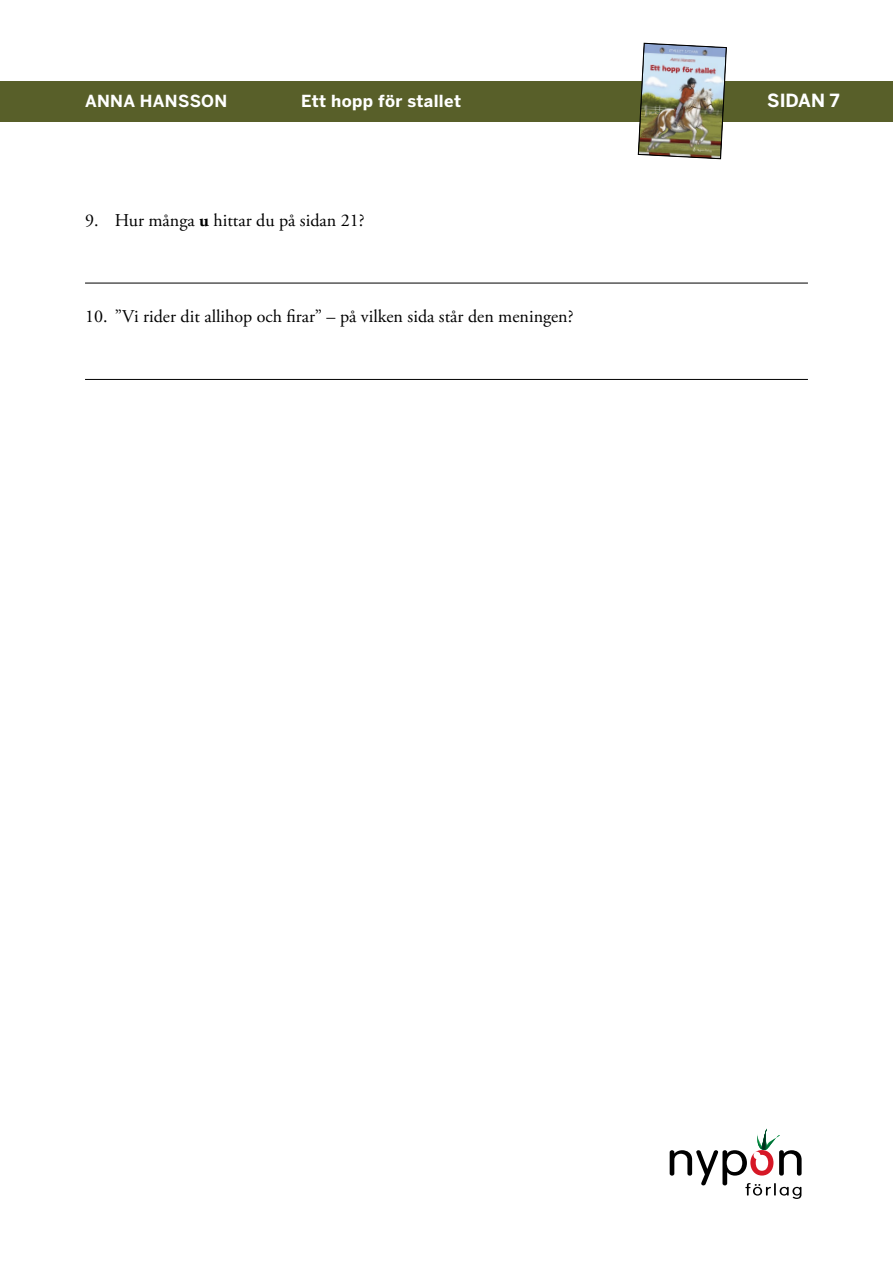
<style>
.page{position:relative;width:893px;height:1263px;background:#fff}
.page>*{position:absolute;margin:0;border:0;box-sizing:border-box;transform-origin:0 0}
.t1{font:18px "Adobe Garamond Pro";color:#000}
.t2{font:700 18px "Benton Sans";color:#fff}
.t3{font:700 16.5px "Benton Sans";letter-spacing:.02em;color:#fff}
.s1{font-weight:700}
</style>
<div class="page">
<div style="left:0;top:81px;width:893px;height:40px;background:#585f29"></div>
<svg style="left:670px;top:1128px;width:132px;height:71px"></svg>
<img style="left:638px;top:43px;width:89px;height:116px">
<hr style="left:85px;top:283px;width:723px;height:1px;background:#000">
<hr style="left:85px;top:379px;width:723px;height:1px;background:#000">
<p class="t3" style="left:85px;top:91px;width:144px">ANNA HANSSON</p>
<p class="t3" style="left:301px;top:91px;width:161px">Ett hopp för stallet</p>
<p class="t2" style="left:767px;top:90px;width:74px">SIDAN 7</p>
<p class="t1" style="left:85px;top:209px;width:281px">9. Hur många <span class="s1">u</span> hittar du på sidan 21?</p>
<p class="t1" style="left:85px;top:306px;width:490px">10. ”Vi rider dit allihop och firar” – på vilken sida står den meningen?</p>
</div>
